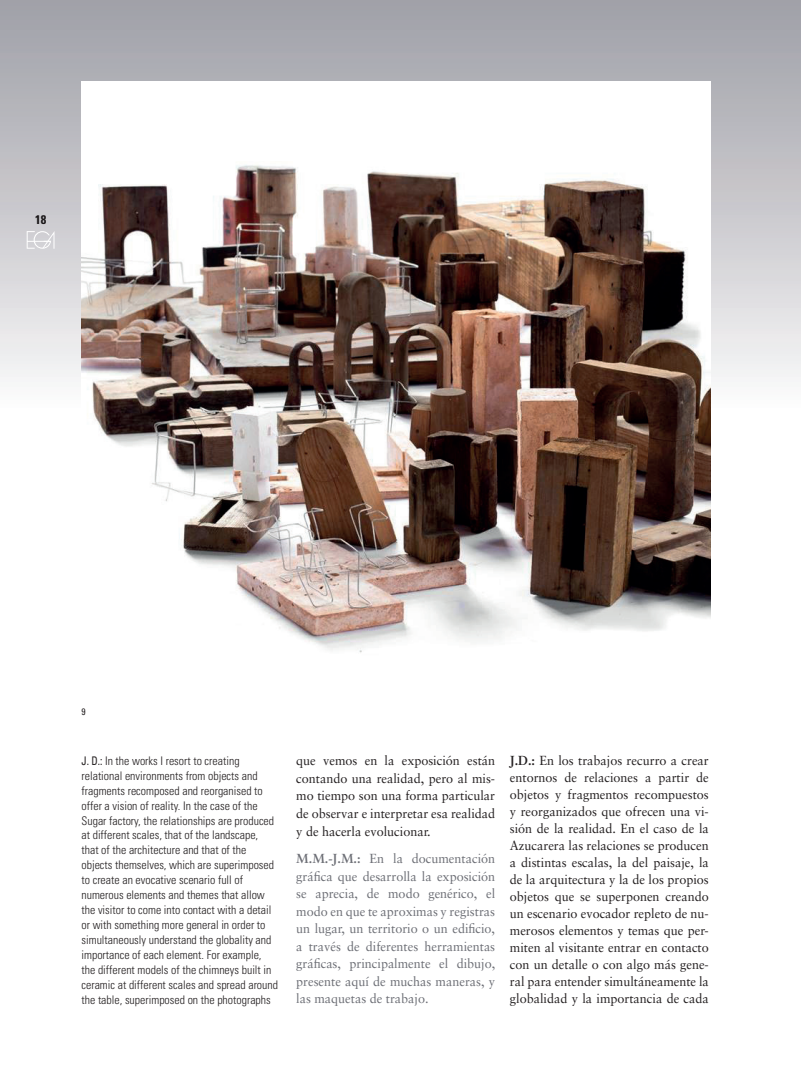
<style>
.page{position:relative;width:801px;height:1085px;background:#fff}
.page>*{position:absolute;margin:0;border:0;box-sizing:border-box;transform-origin:0 0}
.t1{font:13.12px/17px "Sabon";color:#231f20;text-align:justify;scale:.96 1}
.t2{font:13.12px/17.5px "Sabon";color:#6c6e75;text-align:justify;scale:.96 1}
.t3{font:700 condensed 12.5px "Univers";color:#231f20}
.t4{font:300 condensed 11.88px/14.9px "Univers";color:#231f20}
.t5{font:condensed 9.38px "Univers";color:#231f20}
.s1{font-weight:400}
.s2{font-weight:700}
</style>
<div class="page">
<div style="left:0;top:0;width:801px;height:411px;background:linear-gradient(to bottom,#9e9ea6,#faf9f9)"></div>
<svg style="left:27px;top:231px;width:28px;height:18px"></svg>
<img style="left:81px;top:81px;width:629px;height:572px">
<p class="t3" style="left:35px;top:212px;width:13px">18</p>
<p class="t5" style="left:81px;top:706px;width:6px">9</p>
<p class="t4" style="left:81px;top:753px;width:198px"><span class="s1">J. D.:</span> In the works I resort to creating relational environments from objects and fragments recomposed and reorganised to offer a vision of reality. In the case of the Sugar factory, the relationships are produced at different scales, that of the landscape, that of the architecture and that of the objects themselves, which are superimposed to create an evocative scenario full of numerous elements and themes that allow the visitor to come into contact with a detail or with something more general in order to simultaneously understand the globality and importance of each element. For example, the different models of the chimneys built in ceramic at different scales and spread around the table, superimposed on the photographs</p>
<p class="t1" style="left:296px;top:751px;width:209px;line-height:17.5px">que vemos en la exposición están contando una realidad, pero al mis&shy;mo tiempo son una forma particular de observar e interpretar esa realidad y de hacerla evolucionar.</p>
<p class="t2" style="left:296px;top:849px;width:209px"><span class="s2">M.M.-J.M.:</span> En la documentación gráfica que desarrolla la exposición se aprecia, de modo genérico, el modo en que te aproximas y registras un lugar, un territorio o un edificio, a través de diferentes herramientas gráficas, principalmente el dibujo, presente aquí de muchas maneras, y las maquetas de trabajo.</p>
<p class="t1" style="left:510px;top:752px;width:209px"><span class="s2">J.D.:</span> En los trabajos recurro a crear entornos de relaciones a partir de objetos y fragmentos recompuestos y reorganizados que ofrecen una vi&shy;sión de la realidad. En el caso de la Azucarera las relaciones se producen a distintas escalas, la del paisaje, la de la arquitectura y la de los propios objetos que se superponen creando un escenario evocador repleto de nu&shy;merosos elementos y temas que per&shy;miten al visitante entrar en contacto con un detalle o con algo más gene&shy;ral para entender simultáneamente la globalidad y la importancia de cada</p>
</div>
